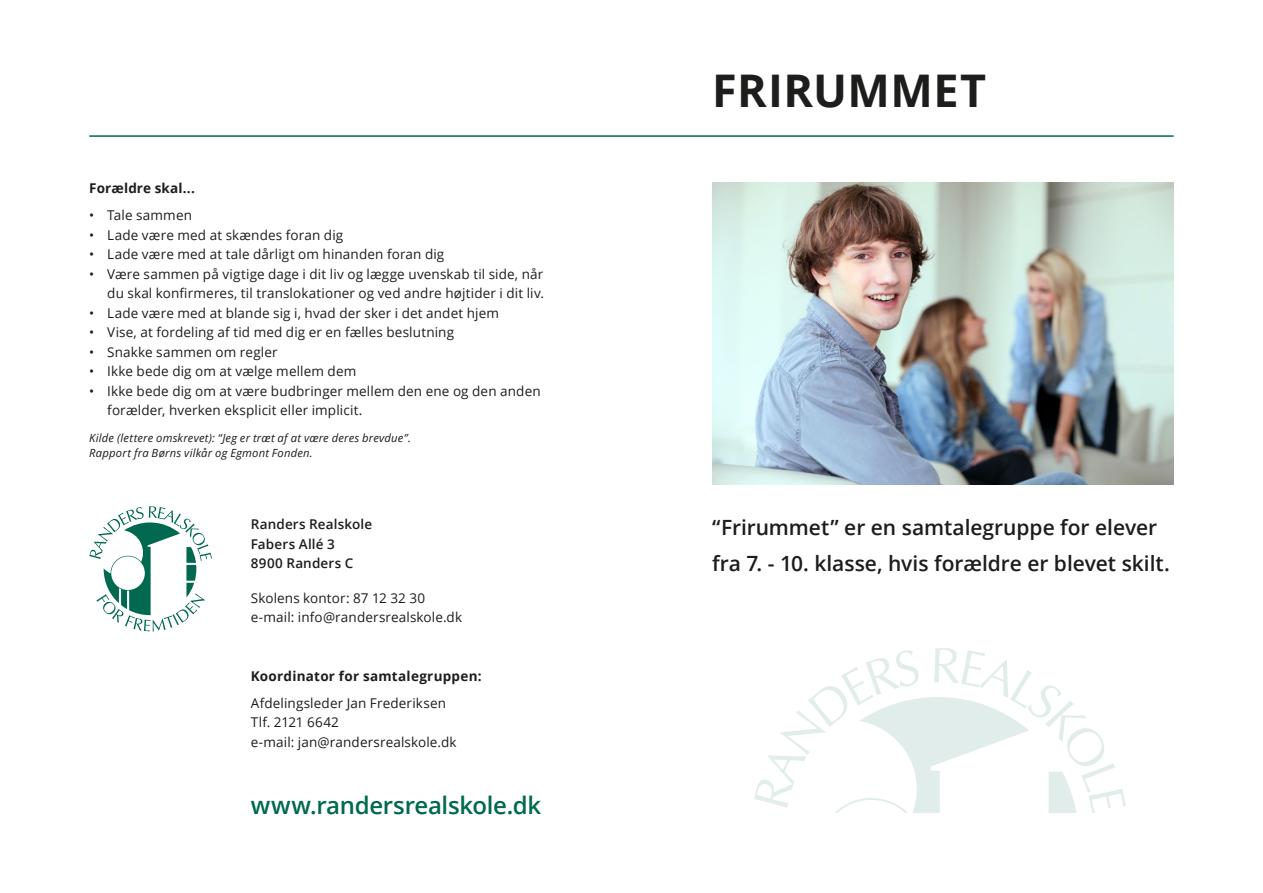
<style>
.page{position:relative;width:1263px;height:893px;background:#fff}
.page>*{position:absolute;margin:0;border:0;box-sizing:border-box;transform-origin:0 0}
.t1{font:700 45px "Open Sans";letter-spacing:.01em;color:#1d1d1b}
.t2{font:600 24px "Open Sans";letter-spacing:-.015em;color:#00694f}
.t3{font:600 21px/36px "Open Sans";color:#1d1d1b}
.brødtekst{font:13.5px/19.5px "Open Sans";letter-spacing:.01em;color:#1d1d1b}
.brødtekst-2{font:700 13.5px "Open Sans";letter-spacing:.015em;color:#1d1d1b}
.brødtekst-3{font:600 13.5px/19.5px "Open Sans";letter-spacing:.015em;color:#1d1d1b}
.brødtekst-4{font:italic 11.25px/15px "Open Sans";letter-spacing:.015em;color:#1d1d1b}
</style>
<div class="page">
<hr style="left:89px;top:135px;width:1085px;height:2px;background:#00694f">
<svg style="left:754px;top:648px;width:372px;height:164px"></svg>
<img style="left:712px;top:183px;width:462px;height:301px">
<svg style="left:89px;top:506px;width:123px;height:126px"></svg>
<p class="brødtekst-2" style="left:89px;top:179px;width:107px">Forældre skal...</p>
<p class="brødtekst" style="left:89px;top:205px;width:104px">• Tale sammen</p>
<p class="brødtekst" style="left:89px;top:225px;width:255px">• Lade være med at skændes foran dig</p>
<p class="brødtekst" style="left:89px;top:244px;width:357px">• Lade være med at tale dårligt om hinanden foran dig</p>
<p class="brødtekst" style="left:89px;top:264px;width:456px;text-align:right">• Være sammen på vigtige dage i dit liv og lægge uvenskab til side, når du skal konfirmeres, til translokationer og ved andre højtider i dit liv.</p>
<p class="brødtekst" style="left:89px;top:303px;width:411px">• Lade være med at blande sig i, hvad der sker i det andet hjem</p>
<p class="brødtekst" style="left:89px;top:322px;width:366px">• Vise, at fordeling af tid med dig er en fælles beslutning</p>
<p class="brødtekst" style="left:89px;top:342px;width:190px">• Snakke sammen om regler</p>
<p class="brødtekst" style="left:89px;top:361px;width:268px">• Ikke bede dig om at vælge mellem dem</p>
<p class="brødtekst" style="left:107px;top:381px;width:435px;text-indent:-18px">• Ikke bede dig om at være budbringer mellem den ene og den anden forælder, hverken eksplicit eller implicit.</p>
<p class="brødtekst-4" style="left:89px;top:430px;width:323px">Kilde (lettere omskrevet): “Jeg er træt af at være deres brevdue”.<br>Rapport fra Børns vilkår og Egmont Fonden.</p>
<p class="brødtekst-3" style="left:251px;top:514px;width:123px">Randers Realskole<br>Fabers Allé 3<br>8900 Randers C</p>
<p class="brødtekst" style="left:251px;top:588px;width:213px">Skolens kontor: 87 12 32 30 e-mail: info@randersrealskole.dk</p>
<p class="brødtekst-2" style="left:251px;top:666px;width:232px">Koordinator for samtalegruppen:</p>
<p class="brødtekst" style="left:251px;top:693px;width:207px">Afdelingsleder Jan Frederiksen<br>Tlf. 2121 6642<br>e-mail: jan@randersrealskole.dk</p>
<p class="t2" style="left:251px;top:788px;width:292px">www.randersrealskole.dk</p>
<p class="t1" style="left:712px;top:59px;width:275px">FRIRUMMET</p>
<p class="t3" style="left:712px;top:509px;width:459px">“Frirummet” er en samtalegruppe for elever fra 7. - 10. klasse, hvis forældre er blevet skilt.</p>
</div>
